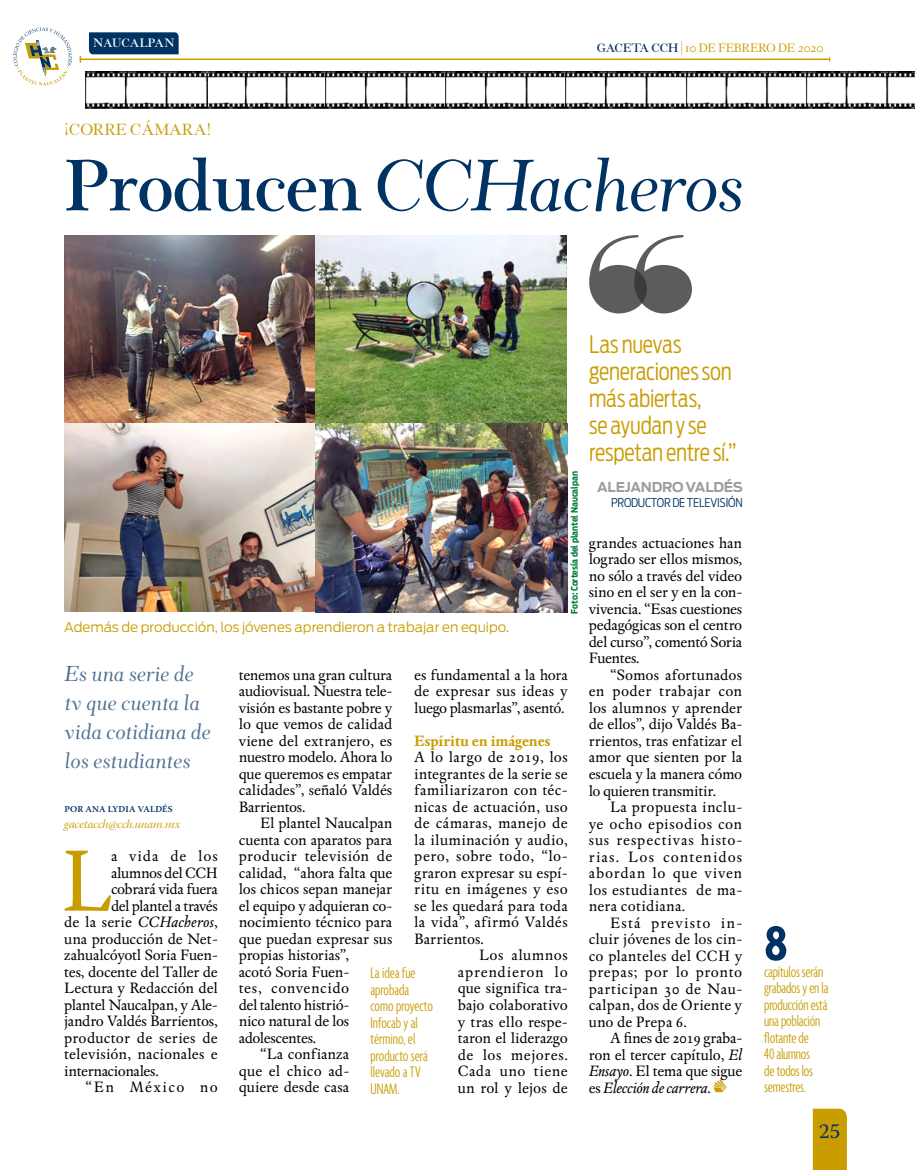
<style>
.page{position:relative;width:915px;height:1170px;background:#fff}
.page>*{position:absolute;margin:0;border:0;box-sizing:border-box;transform-origin:0 0}
.t1{font:90.9px "Warnock Pro";color:#c99c00}
.t2{font:italic 81px "Wessex";letter-spacing:-.02em;color:#003263}
.t3{font:700 condensed 52.5px "Agenda";color:#003263}
.t4{font:300 24px/27px "Antenna Cond";letter-spacing:-.01em;color:#c99c00;scale:.91 1}
.t5{font:italic 24px/28.8px "Wessex";color:#4d7092}
.t6{font:21px "Warnock Pro";color:#003263}
.t7{font:18px "Wessex";color:#c99c00}
.t8{font:300 extra-condensed 16.5px/16.5px "Agenda";letter-spacing:-.01em;color:#c99c00}
.t9{font:15.75px/16.5px "Espinosa Nova";letter-spacing:-.01em;color:#000;text-align:justify}
.t10{font:15.75px "Espinosa Nova";letter-spacing:.02em;color:#000}
.t11{font:15.75px "Espinosa Nova";letter-spacing:.01em;color:#000}
.t12{font:15.75px "Espinosa Nova";letter-spacing:.025em;color:#000}
.t13{font:15.75px "Espinosa Nova";letter-spacing:-.03em;color:#000}
.t14{font:15.75px "Espinosa Nova";letter-spacing:.015em;color:#000}
.t15{font:15.75px "Espinosa Nova";letter-spacing:.03em;color:#000}
.t16{font:700 15.75px "Espinosa Nova";color:#c99c00}
.t17{font:15.75px "Espinosa Nova";letter-spacing:-.04em;color:#000}
.t18{font:15.75px "Espinosa Nova";letter-spacing:.04em;color:#000}
.t19{font:15.75px "Espinosa Nova";letter-spacing:.085em;color:#000}
.t20{font:15.75px "Espinosa Nova";letter-spacing:.06em;color:#000}
.t21{font:300 13.5px "Antenna";color:#c99c00}
.t22{font:13.5px "Wessex";color:#c99c00}
.t23{font:700 13.5px "Antenna";letter-spacing:-.015em;color:#9d9d9c}
.t24{font:600 13.5px "Wessex";letter-spacing:-.01em;color:#fff}
.t25{font:12px "Warnock Pro It Disp";color:#c99c00}
.t26{font:300 12px "Antenna Cond";letter-spacing:-.015em;color:#003263}
.t27{font:700 9px "Antenna Cond";color:#007c37}
.t28{font:600 9px "Warnock Pro";letter-spacing:.01em;color:#003263}
.s1{font-weight:600;color:#003263}
.s2{font-weight:600;font-style:normal}
.s3{font-style:italic}
.s4{font-family:"Antenna"}
</style>
<div class="page">
<div style="left:812px;top:1108px;width:34px;height:61px;background:#c99c00"></div>
<hr style="left:80px;top:59px;width:749px;height:1px;background:#c99c00">
<div style="left:89px;top:32px;width:89px;height:22px;background:#003263"></div>
<svg style="left:13px;top:27px;width:59px;height:59px"></svg>
<svg style="left:713px;top:1079px;width:13px;height:13px"></svg>
<svg style="left:589px;top:235px;width:102px;height:78px"></svg>
<img style="left:207px;top:71px;width:118px;height:38px">
<img style="left:325px;top:71px;width:120px;height:38px">
<img style="left:445px;top:71px;width:120px;height:38px">
<img style="left:565px;top:71px;width:120px;height:38px">
<img style="left:685px;top:71px;width:120px;height:38px">
<img style="left:805px;top:71px;width:109px;height:38px">
<img style="left:86px;top:71px;width:121px;height:38px">
<img style="left:64px;top:235px;width:503px;height:377px">
<p class="t24" style="left:93px;top:35px;width:83px">NAUCALPAN</p>
<p class="t22" style="left:596px;top:40px;width:228px"><span class="s1">GACETA CCH</span> | 10 DE FEBRERO DE 2020</p>
<p class="t7" style="left:64px;top:119px;width:149px">¡CORRE CÁMARA!</p>
<h2 class="t2" style="left:64px;top:143px;width:679px"><span class="s2">Producen</span> CCHacheros</h2>
<p class="t21" style="left:64px;top:619px;width:446px">Además de producción, los jóvenes aprendieron a trabajar en equipo.</p>
<p class="t27" style="left:569px;top:613px;width:144px;rotate:-90deg">Foto: Cortesía del plantel Naucalpan</p>
<h3 class="t5" style="left:64px;top:660px;width:148px">Es una serie de tv que cuenta la vida cotidiana de los estudiantes</h3>
<p class="t28" style="left:64px;top:803px;width:110px">POR ANA LYDIA VALDÉS</p>
<p class="t25" style="left:64px;top:817px;width:117px">gacetacch@cch.unam.mx</p>
<h1 class="t1" style="left:62px;top:826px;width:53px">L</h1>
<p class="t20" style="left:111px;top:847px;width:108px">a vida de los</p>
<p class="t9" style="left:111px;top:864px;width:108px">alumnos del CCH</p>
<p class="t13" style="left:111px;top:880px;width:108px">cobrará vida fuera</p>
<p class="t17" style="left:111px;top:896px;width:108px">del plantel a través</p>
<p class="t9" style="left:64px;top:914px;width:155px">de la serie <span class="s3">CCHacheros</span>,</p>
<p class="t9" style="left:64px;top:930px;width:155px">una producción de Net-</p>
<p class="t9" style="left:64px;top:947px;width:155px">zahualcóyotl Soria Fuen-</p>
<p class="t9" style="left:64px;top:963px;width:155px">tes, docente del Taller de</p>
<p class="t9" style="left:64px;top:980px;width:155px">Lectura y Redacción del</p>
<p class="t9" style="left:64px;top:996px;width:155px">plantel Naucalpan, y Ale-</p>
<p class="t9" style="left:64px;top:1013px;width:155px">jandro Valdés Barrientos,</p>
<p class="t11" style="left:64px;top:1028px;width:155px">productor de series de</p>
<p class="t9" style="left:64px;top:1046px;width:155px">televisión, nacionales e</p>
<p class="t13" style="left:64px;top:1061px;width:96px">internacionales.</p>
<p class="t19" style="left:86px;top:1078px;width:134px">“En México no</p>
<p class="t9" style="left:239px;top:666px;width:155px">tenemos una gran cultura audiovisual. Nuestra tele&shy;visión es bastante pobre y lo que vemos de calidad viene del extranjero, es nuestro modelo. Ahora lo que queremos es empatar calidades”, señaló Valdés Barrientos.</p>
<p class="t9" style="left:260px;top:815px;width:134px">El plantel Naucalpan</p>
<p class="t9" style="left:239px;top:831px;width:155px">cuenta con aparatos para</p>
<p class="t14" style="left:239px;top:847px;width:155px">producir televisión de</p>
<p class="t9" style="left:239px;top:864px;width:155px">calidad, “ahora falta que</p>
<p class="t9" style="left:239px;top:881px;width:155px">los chicos sepan manejar</p>
<p class="t9" style="left:239px;top:897px;width:155px">el equipo y adquieran co-</p>
<p class="t9" style="left:239px;top:914px;width:155px">nocimiento técnico para</p>
<p class="t9" style="left:239px;top:930px;width:155px">que puedan expresar sus</p>
<p class="t9" style="left:239px;top:947px;width:112px">propias historias”,</p>
<p class="t9" style="left:239px;top:963px;width:112px">acotó Soria Fuen-</p>
<p class="t15" style="left:239px;top:979px;width:112px">tes, convencido</p>
<p class="t9" style="left:239px;top:996px;width:112px">del talento histrió-</p>
<p class="t9" style="left:239px;top:1013px;width:112px">nico natural de los</p>
<p class="t13" style="left:239px;top:1028px;width:79px">adolescentes.</p>
<p class="t9" style="left:260px;top:1046px;width:91px">“La confianza</p>
<p class="t9" style="left:239px;top:1062px;width:112px">que el chico ad-</p>
<p class="t9" style="left:239px;top:1079px;width:112px">quiere desde casa</p>
<p class="t9" style="left:414px;top:666px;width:155px">es fundamental a la hora de expresar sus ideas y luego plasmarlas”, asentó.</p>
<p class="t16" style="left:414px;top:731px;width:138px">Espíritu en imágenes</p>
<p class="t10" style="left:414px;top:748px;width:155px">A lo largo de 2019, los</p>
<p class="t9" style="left:414px;top:765px;width:155px">integrantes de la serie se</p>
<p class="t14" style="left:414px;top:781px;width:155px">familiarizaron con téc-</p>
<p class="t10" style="left:414px;top:797px;width:155px">nicas de actuación, uso</p>
<p class="t10" style="left:414px;top:814px;width:155px">de cámaras, manejo de</p>
<p class="t11" style="left:414px;top:830px;width:155px">la iluminación y audio,</p>
<p class="t10" style="left:414px;top:847px;width:155px">pero, sobre todo, “lo-</p>
<p class="t9" style="left:414px;top:864px;width:155px">graron expresar su espí-</p>
<p class="t12" style="left:414px;top:880px;width:155px">ritu en imágenes y eso</p>
<p class="t11" style="left:414px;top:896px;width:155px">se les quedará para toda</p>
<p class="t12" style="left:414px;top:913px;width:155px">la vida”, afirmó Valdés</p>
<p class="t9" style="left:414px;top:931px;width:71px">Barrientos.</p>
<p class="t15" style="left:479px;top:946px;width:90px">Los alumnos</p>
<p class="t18" style="left:457px;top:962px;width:111px">aprendieron lo</p>
<p class="t9" style="left:457px;top:980px;width:111px">que significa tra-</p>
<p class="t9" style="left:457px;top:997px;width:111px">bajo colaborativo</p>
<p class="t9" style="left:457px;top:1013px;width:111px">y tras ello respe-</p>
<p class="t9" style="left:457px;top:1030px;width:111px">taron el liderazgo</p>
<p class="t15" style="left:457px;top:1045px;width:111px">de los mejores.</p>
<p class="t12" style="left:457px;top:1061px;width:111px">Cada uno tiene</p>
<p class="t9" style="left:457px;top:1079px;width:111px">un rol y lejos de</p>
<p class="t8" style="left:370px;top:964px;width:64px">La idea fue aprobada como proyecto<br>Infocab y al término, el producto será llevado a TV<br>UNAM.</p>
<h3 class="t4" style="left:589px;top:330px;width:164px">Las nuevas generaciones son más abiertas,<br>se ayudan y se respetan entre sí.<span class="s4">”</span></h3>
<p class="t23" style="left:597px;top:479px;width:147px">ALEJANDRO VALDÉS</p>
<p class="t26" style="left:610px;top:495px;width:133px">PRODUCTOR DE TELEVISIÓN</p>
<p class="t9" style="left:588px;top:535px;width:155px">grandes actuaciones han logrado ser ellos mismos, no sólo a través del video sino en el ser y en la con&shy;vivencia. “Esas cuestiones pedagógicas son el centro del curso”, comentó Soria Fuentes.</p>
<p class="t9" style="left:588px;top:667px;width:155px;text-indent:21px">“Somos afortunados en poder trabajar con los alumnos y aprender de ellos”, dijo Valdés Ba&shy;rrientos, tras enfatizar el amor que sienten por la escuela y la manera cómo lo quieren transmitir.</p>
<p class="t9" style="left:588px;top:799px;width:155px;text-indent:21px">La propuesta inclu&shy;ye ocho episodios con sus respectivas histo&shy;rias. Los contenidos abordan lo que viven los estudiantes de ma&shy;nera cotidiana.</p>
<p class="t9" style="left:588px;top:914px;width:155px;text-indent:21px">Está previsto in&shy;cluir jóvenes de los cin&shy;co planteles del CCH y prepas; por lo pronto participan 30 de Nau&shy;calpan, dos de Oriente y uno de Prepa 6.</p>
<p class="t9" style="left:588px;top:1030px;width:155px;text-indent:21px">A fines de 2019 graba&shy;ron el tercer capítulo, <span class="s3">El Ensayo</span>. El tema que sigue es <span class="s3">Elección de carrera</span>.</p>
<h3 class="t3" style="left:764px;top:912px;width:25px">8</h3>
<p class="t8" style="left:764px;top:962px;width:66px">capítulos serán grabados y en la producción está una población flotante de<br>40 alumnos<br>de todos los semestres.</p>
<h3 class="t6" style="left:819px;top:1118px;width:23px">25</h3>
</div>
